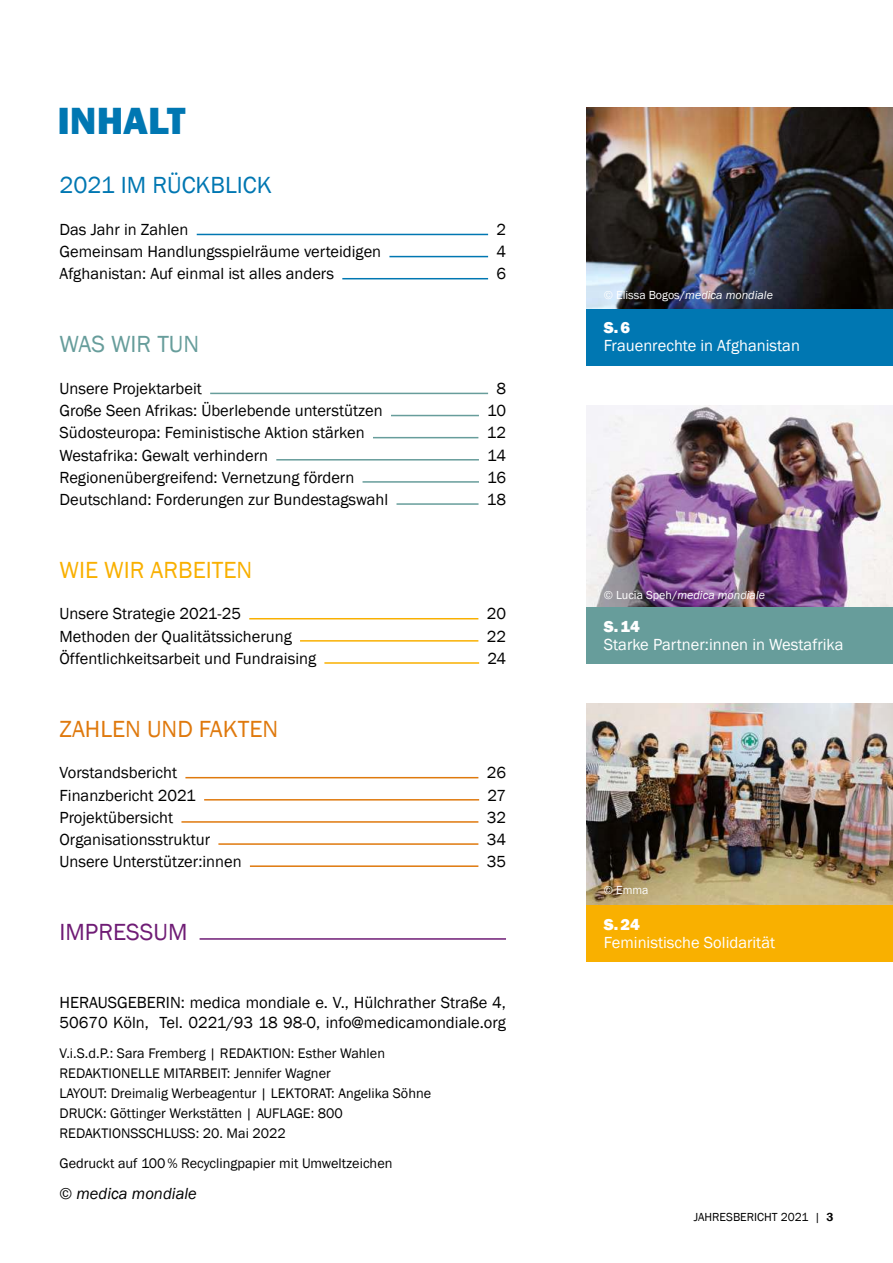
<style>
.page{position:relative;width:893px;height:1263px;background:#fff}
.page>*{position:absolute;margin:0;border:0;box-sizing:border-box;transform-origin:0 0}
.t1{font:800 39px "Franklin Gothic";color:#0077b2}
.t2{font:24px "Franklin Gothic";color:#0077b2}
.t3{font:24px "Franklin Gothic";color:#df790d}
.t4{font:24px "Franklin Gothic";color:#f9b000}
.t5{font:24px "Franklin Gothic";color:#679d9b}
.t6{font:24px "Franklin Gothic";color:#6f1c75}
.t7{font:16.5px/20px "Franklin Gothic";color:#000}
.t8{font:16.5px "Franklin Gothic";color:#fff}
.t9{font:italic 16.5px "Franklin Gothic";color:#000}
.t10{font:800 16.5px "Franklin Gothic";color:#fff}
.t11{font:14.25px/20px "Franklin Gothic";color:#000}
.t12{font:italic 12px "Franklin Gothic";color:#fff}
.t13{font:12px "Franklin Gothic";color:#000}
.t14{font:12px "Franklin Gothic";color:#fff}
.s1{font-style:normal}
.s2{font-weight:600}
</style>
<div class="page">
<hr style="left:197px;top:234px;width:291px;height:1px;background:#0077b2">
<hr style="left:389px;top:256px;width:99px;height:1px;background:#0077b2">
<hr style="left:342px;top:278px;width:146px;height:1px;background:#0077b2">
<hr style="left:210px;top:393px;width:278px;height:1px;background:#679d9b">
<hr style="left:391px;top:415px;width:88px;height:1px;background:#679d9b">
<hr style="left:373px;top:437px;width:105px;height:1px;background:#679d9b">
<hr style="left:276px;top:459px;width:203px;height:1px;background:#679d9b">
<hr style="left:363px;top:481px;width:116px;height:2px;background:#679d9b">
<hr style="left:396px;top:503px;width:82px;height:2px;background:#679d9b">
<hr style="left:249px;top:618px;width:229px;height:1px;background:#f9b000">
<hr style="left:300px;top:640px;width:178px;height:2px;background:#f9b000">
<hr style="left:324px;top:662px;width:155px;height:2px;background:#f9b000">
<hr style="left:185px;top:777px;width:293px;height:1px;background:#df790d">
<hr style="left:204px;top:799px;width:275px;height:1px;background:#df790d">
<hr style="left:181px;top:821px;width:297px;height:2px;background:#df790d">
<hr style="left:218px;top:843px;width:260px;height:2px;background:#df790d">
<hr style="left:250px;top:865px;width:228px;height:2px;background:#df790d">
<hr style="left:200px;top:938px;width:306px;height:2px;background:#6f1c75">
<img style="left:587px;top:107px;width:306px;height:202px">
<img style="left:587px;top:405px;width:306px;height:202px">
<img style="left:587px;top:704px;width:306px;height:201px">
<div style="left:587px;top:905px;width:306px;height:57px;background:#f9b000"></div>
<div style="left:587px;top:607px;width:306px;height:57px;background:#679d9b"></div>
<div style="left:587px;top:309px;width:306px;height:57px;background:#0077b2"></div>
<h1 class="t1" style="left:57px;top:104px;width:130px">INHALT</h1>
<h2 class="t2" style="left:60px;top:175px;width:214px">2021 IM RÜCKBLICK</h2>
<p class="t7" style="left:60px;top:221px;width:130px">Das Jahr in Zahlen</p>
<p class="t7" style="left:496px;top:221px;width:11px">2</p>
<p class="t7" style="left:60px;top:243px;width:323px">Gemeinsam Handlungsspielräume verteidigen</p>
<p class="t7" style="left:496px;top:243px;width:11px">4</p>
<p class="t7" style="left:60px;top:265px;width:276px">Afghanistan: Auf einmal ist alles anders</p>
<p class="t7" style="left:496px;top:265px;width:11px">6</p>
<h2 class="t5" style="left:60px;top:334px;width:141px">WAS WIR TUN</h2>
<p class="t7" style="left:60px;top:379px;width:144px">Unsere Projektarbeit</p>
<p class="t7" style="left:496px;top:379px;width:11px">8</p>
<p class="t7" style="left:60px;top:402px;width:325px">Große Seen Afrikas: Überlebende unterstützen</p>
<p class="t7" style="left:487px;top:402px;width:20px">10</p>
<p class="t7" style="left:60px;top:424px;width:307px">Südosteuropa: Feministische Aktion stärken</p>
<p class="t7" style="left:487px;top:424px;width:21px">12</p>
<p class="t7" style="left:60px;top:446px;width:210px">Westafrika: Gewalt verhindern</p>
<p class="t7" style="left:487px;top:446px;width:20px">14</p>
<p class="t7" style="left:60px;top:468px;width:296px">Regionenübergreifend: Vernetzung fördern</p>
<p class="t7" style="left:487px;top:468px;width:20px">16</p>
<p class="t7" style="left:60px;top:490px;width:330px">Deutschland: Forderungen zur Bundestagswahl</p>
<p class="t7" style="left:487px;top:490px;width:21px">18</p>
<h2 class="t4" style="left:60px;top:559px;width:194px">WIE WIR ARBEITEN</h2>
<p class="t7" style="left:60px;top:605px;width:183px">Unsere Strategie 2021-25</p>
<p class="t7" style="left:487px;top:605px;width:21px">20</p>
<p class="t7" style="left:60px;top:627px;width:234px">Methoden der Qualitätssicherung</p>
<p class="t7" style="left:487px;top:627px;width:21px">22</p>
<p class="t7" style="left:60px;top:649px;width:258px">Öffentlichkeitsarbeit und Fundraising</p>
<p class="t7" style="left:487px;top:649px;width:20px">24</p>
<h2 class="t3" style="left:60px;top:718px;width:220px">ZAHLEN UND FAKTEN</h2>
<p class="t7" style="left:60px;top:764px;width:119px">Vorstandsbericht</p>
<p class="t7" style="left:487px;top:764px;width:21px">26</p>
<p class="t7" style="left:60px;top:786px;width:138px">Finanzbericht 2021</p>
<p class="t7" style="left:487px;top:786px;width:20px">27</p>
<p class="t7" style="left:60px;top:808px;width:115px">Projektübersicht</p>
<p class="t7" style="left:487px;top:808px;width:21px">32</p>
<p class="t7" style="left:60px;top:830px;width:152px">Organisationsstruktur</p>
<p class="t7" style="left:487px;top:830px;width:21px">34</p>
<p class="t7" style="left:60px;top:852px;width:184px">Unsere Unterstützer:innen</p>
<p class="t7" style="left:487px;top:852px;width:21px">35</p>
<h2 class="t6" style="left:60px;top:922px;width:130px">IMPRESSUM</h2>
<p class="t7" style="left:60px;top:993px;width:448px">HERAUSGEBERIN: medica mondiale e. V., Hülchrather Straße 4,<br>50670 Köln, Tel. 0221/93 18 98-0, info@medicamondiale.org</p>
<p class="t11" style="left:60px;top:1044px;width:373px">V.i.S.d.P.: Sara Fremberg | REDAKTION: Esther Wahlen REDAKTIONELLE MITARBEIT: Jennifer Wagner<br>LAYOUT: Dreimalig Werbeagentur | LEKTORAT: Angelika Söhne DRUCK: Göttinger Werkstätten | AUFLAGE: 800<br>REDAKTIONSSCHLUSS: 20. Mai 2022</p>
<p class="t11" style="left:60px;top:1154px;width:334px">Gedruckt auf 100 % Recyclingpapier mit Umweltzeichen</p>
<p class="t9" style="left:60px;top:1186px;width:139px"><span class="s1">©</span> medica mondiale</p>
<p class="t12" style="left:604px;top:290px;width:171px"><span class="s1">© Elissa Bogos/</span>medica mondiale</p>
<p class="t10" style="left:604px;top:320px;width:28px">S. 6</p>
<p class="t8" style="left:604px;top:338px;width:198px">Frauenrechte in Afghanistan</p>
<p class="t12" style="left:604px;top:589px;width:163px"><span class="s1">© Lucia Speh/</span>medica mondiale</p>
<p class="t10" style="left:604px;top:620px;width:38px">S. 14</p>
<p class="t8" style="left:604px;top:638px;width:241px">Starke Partner:innen in Westafrika</p>
<p class="t14" style="left:604px;top:885px;width:46px">© Emma</p>
<p class="t10" style="left:604px;top:918px;width:37px">S. 24</p>
<p class="t8" style="left:604px;top:936px;width:173px">Feministische Solidarität</p>
<p class="t13" style="left:694px;top:1212px;width:141px">JAHRESBERICHT 2021 | <span class="s2">3</span></p>
</div>
